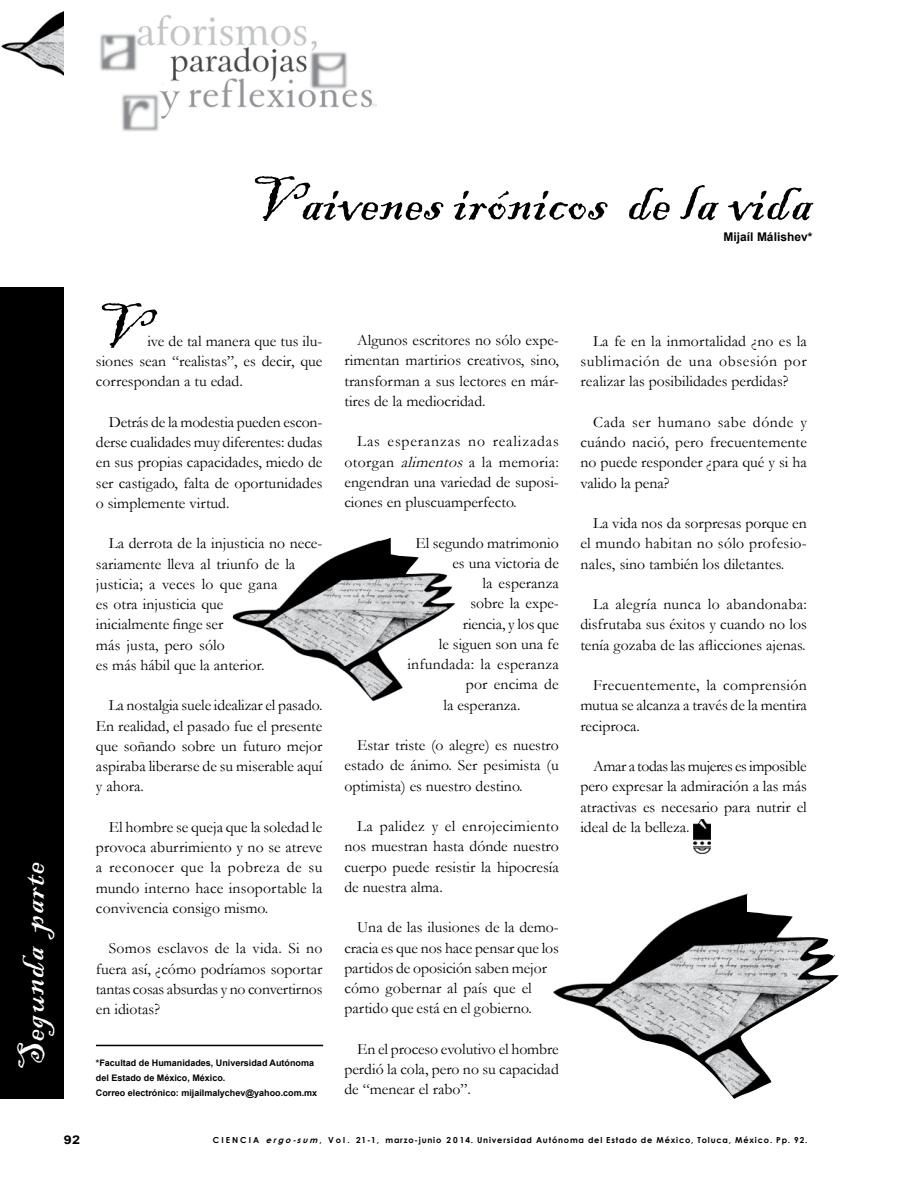
<style>
.page{position:relative;width:918px;height:1188px;background:#fff}
.page>*{position:absolute;margin:0;border:0;box-sizing:border-box;transform-origin:0 0}
.t1{font:60px "Blackadder ITC";letter-spacing:.01em;color:#000}
.t2{font:39px "Blackadder ITC";letter-spacing:.025em;color:#fff}
.t3{font:15.75px/20.2px "Garamond";color:#000;text-align:justify}
.t4{font:700 12px "Arial";color:#000}
.t5{font:700 12px "Arial";color:#000;scale:1.2 1}
.t6{font:700 9px/15px "Arial";color:#000}
.t7{font:700 8.25px "Century Gothic";letter-spacing:.1em;color:#000}
.s1{font-style:italic}
</style>
<div class="page">
<div style="left:0;top:287px;width:64px;height:812px;background:#000"></div>
<img style="left:1px;top:11px;width:63px;height:65px">
<img style="left:100px;top:15px;width:277px;height:117px">
<hr style="left:96px;top:1045px;width:227px;height:1px;background:#000">
<img style="left:233px;top:538px;width:222px;height:164px">
<img style="left:553px;top:893px;width:285px;height:206px">
<img style="left:694px;top:819px;width:17px;height:34px">
<h1 class="t1" style="left:249px;top:165px;width:565px">Vaivenes irónicos de la vida</h1>
<p class="t4" style="left:724px;top:229px;width:90px">Mijaíl Málishev*</p>
<h2 class="t2" style="left:9px;top:1070px;width:210px;rotate:-90deg">Segunda parte</h2>
<h1 class="t1" style="left:96px;top:292px;width:53px">V</h1>
<p class="t3" style="left:96px;top:330px;width:228px;text-indent:52px">ive de tal manera que tus ilu&shy;siones sean “realistas”, es decir, que correspondan a tu edad.</p>
<p class="t3" style="left:96px;top:411px;width:228px;text-indent:13px">Detrás de la modestia pueden escon&shy;derse cualidades muy diferentes: dudas en sus propias capacidades, miedo de ser castigado, falta de oportunidades o simplemente virtud.</p>
<p class="t3" style="left:96px;top:533px;width:228px;text-align:left;text-indent:13px">La derrota de la injusticia no nece&shy;sariamente lleva al triunfo de la justicia; a veces lo que gana<br>es otra injusticia que<br>inicialmente finge ser<br>más justa, pero sólo<br>es más hábil que la anterior.</p>
<p class="t3" style="left:96px;top:695px;width:228px;text-indent:13px">La nostalgia suele idealizar el pasado.<br>En realidad, el pasado fue el presente que soñando sobre un futuro mejor aspiraba liberarse de su miserable aquí y ahora.</p>
<p class="t3" style="left:96px;top:816px;width:228px;text-indent:13px">El hombre se queja que la soledad le provoca aburrimiento y no se atreve a reconocer que la pobreza de su mundo interno hace insoportable la convivencia consigo mismo.</p>
<p class="t3" style="left:96px;top:938px;width:228px;text-indent:13px">Somos esclavos de la vida. Si no fuera así, ¿cómo podríamos soportar tantas cosas absurdas y no convertirnos en idiotas?</p>
<p class="t6" style="left:96px;top:1055px;width:223px">*Facultad de Humanidades, Universidad Autónoma del Estado de México, México.<br>Correo electrónico: mijailmalychev@yahoo.com.mx</p>
<p class="t3" style="left:344px;top:330px;width:216px;text-indent:13px">Algunos escritores no sólo expe&shy;rimentan martirios creativos, sino, transforman a sus lectores en már&shy;tires de la mediocridad.</p>
<p class="t3" style="left:344px;top:431px;width:216px;text-indent:13px">Las esperanzas no realizadas otorgan <span class="s1">alimentos</span> a la memoria: engendran una variedad de suposi&shy;ciones en pluscuamperfecto.</p>
<p class="t3" style="left:416px;top:532px;width:145px">El segundo matrimonio</p>
<p class="t3" style="left:452px;top:552px;width:108px">es una victoria de</p>
<p class="t3" style="left:482px;top:573px;width:78px">la esperanza</p>
<p class="t3" style="left:470px;top:593px;width:90px">sobre la expe-</p>
<p class="t3" style="left:463px;top:613px;width:98px">riencia, y los que</p>
<p class="t3" style="left:439px;top:633px;width:122px">le siguen son una fe</p>
<p class="t3" style="left:407px;top:654px;width:153px">infundada: la esperanza</p>
<p class="t3" style="left:466px;top:674px;width:94px">por encima de</p>
<p class="t3" style="left:443px;top:694px;width:79px">la esperanza.</p>
<p class="t3" style="left:344px;top:735px;width:216px;text-indent:13px">Estar triste (o alegre) es nuestro estado de ánimo. Ser pesimista (u optimista) es nuestro destino.</p>
<p class="t3" style="left:344px;top:816px;width:216px;text-indent:13px">La palidez y el enrojecimiento nos muestran hasta dónde nuestro cuerpo puede resistir la hipocresía de nuestra alma.</p>
<p class="t3" style="left:344px;top:917px;width:216px;text-align:left;text-indent:13px">Una de las ilusiones de la demo&shy;cracia es que nos hace pensar que los partidos de oposición saben mejor cómo gobernar al país que el partido que está en el gobierno.</p>
<p class="t3" style="left:344px;top:1038px;width:216px;text-indent:13px">En el proceso evolutivo el hombre perdió la cola, pero no su capacidad de “menear el rabo”.</p>
<p class="t3" style="left:580px;top:330px;width:228px;text-indent:13px">La fe en la inmortalidad ¿no es la sublimación de una obsesión por realizar las posibilidades perdidas?</p>
<p class="t3" style="left:580px;top:411px;width:228px;text-indent:13px">Cada ser humano sabe dónde y cuándo nació, pero frecuentemente no puede responder ¿para qué y si ha valido la pena?</p>
<p class="t3" style="left:580px;top:513px;width:228px;text-indent:13px">La vida nos da sorpresas porque en el mundo habitan no sólo profesio&shy;nales, sino también los diletantes.</p>
<p class="t3" style="left:580px;top:594px;width:228px;text-indent:13px">La alegría nunca lo abandonaba: disfrutaba sus éxitos y cuando no los tenía gozaba de las aflicciones ajenas.</p>
<p class="t3" style="left:580px;top:675px;width:228px;text-indent:13px">Frecuentemente, la comprensión mutua se alcanza a través de la mentira reciproca.</p>
<p class="t3" style="left:580px;top:756px;width:228px;text-indent:13px">Amar a todas las mujeres es imposible pero expresar la admiración a las más atractivas es necesario para nutrir el ideal de la belleza.</p>
<p class="t5" style="left:64px;top:1131px;width:15px">92</p>
<p class="t7" style="left:213px;top:1134px;width:596px">CIENCIA <span class="s1">ergo-sum</span>, V o l . 21-1, marzo-junio 2 0 14. Universidad Autónoma del Estado de México, Toluca, México. Pp. 92.</p>
</div>
